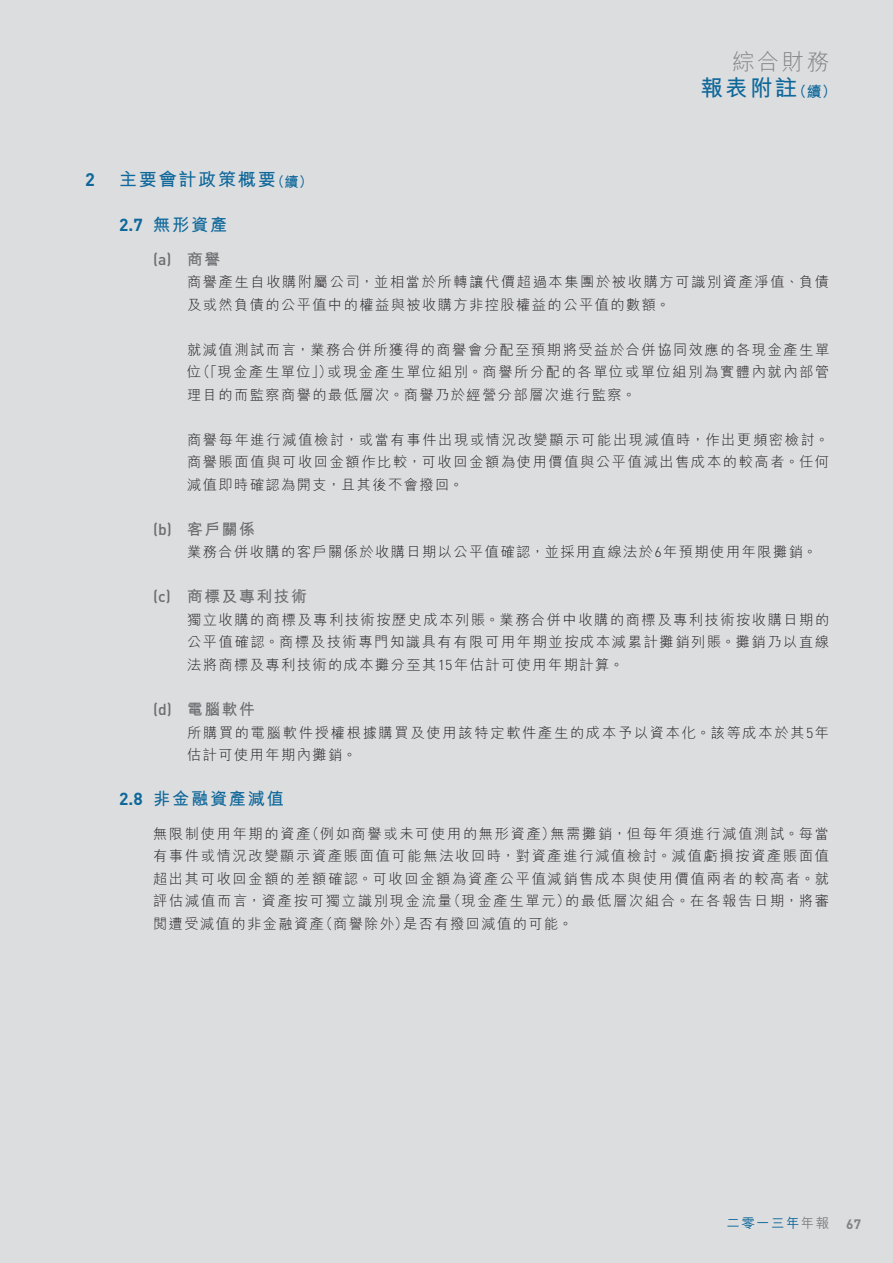
<style>
.page{position:relative;width:893px;height:1263px;background:#dcdddf}
.page>*{position:absolute;margin:0;border:0;box-sizing:border-box;transform-origin:0 0}
.t1{font:300 22.5px/25.5px "M Hei HK";color:#808285}
.t2{font:700 18px "M Hei HK";letter-spacing:.1em;color:#0f689a}
.t3{font:700 18px "DIN Pro";color:#0f689a}
.t4{font:700 17.25px "M Hei HK";letter-spacing:.1em;color:#0f689a}
.t5{font:700 15.75px "M Hei HK";letter-spacing:.1em;color:#6c6d70}
.t6{font:500 15.75px "DIN Pro";color:#6c6d70}
.t7{font:300 14.25px/22.5px "M Hei HK";letter-spacing:.1em;color:#231f20;text-align:justify}
.t8{font:300 14.25px/22.5px "M Hei HK";letter-spacing:.12em;color:#231f20}
.t9{font:500 13.5px "M Hei HK";letter-spacing:.1em;color:#0f689a}
.t10{font:700 13.5px "DIN Pro";color:#808285}
.s1{font-weight:700;color:#0f689a}
.s2{font-weight:700;font-size:15px;color:#0f689a}
.s3{font-size:14.25px}
.s4{font-family:"DIN Pro"}
.s5{font-family:"M Hei HK";font-weight:700}
.s6{font-family:"DIN Pro";font-weight:500}
.s7{color:#808285}
</style>
<div class="page">
<h1 class="t1" style="left:701px;top:49px;width:138px;text-indent:32px">綜合財務<span class="s1">報表附註</span><span class="s2">（續）</span></h1>
<p class="t3" style="left:85px;top:167px;width:11px">2</p>
<p class="t2" style="left:119px;top:166px;width:196px">主要會計政策概要<span class="s3">（續）</span></p>
<p class="t4" style="left:119px;top:212px;width:110px"><span class="s4">2.7</span> 無形資產</p>
<p class="t6" style="left:153px;top:249px;width:69px">(a) <span class="s5">商譽</span></p>
<p class="t7" style="left:187px;top:271px;width:644px">商譽產生自收購附屬公司，並相當於所轉讓代價超過本集團於被收購方可識別資產淨值、負債及或然負債的公平值中的權益與被收購方非控股權益的公平值的數額。</p>
<p class="t7" style="left:187px;top:338px;width:644px">就減值測試而言，業務合併所獲得的商譽會分配至預期將受益於合併協同效應的各現金產生單位（「現金產生單位」）或現金產生單位組別。商譽所分配的各單位或單位組別為實體內就內部管理目的而監察商譽的最低層次。商譽乃於經營分部層次進行監察。</p>
<p class="t7" style="left:187px;top:428px;width:644px">商譽每年進行減值檢討，或當有事件出現或情況改變顯示可能出現減值時，作出更頻密檢討。商譽賬面值與可收回金額作比較，可收回金額為使用價值與公平值減出售成本的較高者。任何減值即時確認為開支，且其後不會撥回。</p>
<p class="t5" style="left:153px;top:518px;width:103px"><span class="s6">(b)</span> 客戶關係</p>
<p class="t7" style="left:187px;top:541px;width:632px">業務合併收購的客戶關係於收購日期以公平值確認，並採用直線法於<span class="s4">6</span>年預期使用年限攤銷。</p>
<p class="t5" style="left:153px;top:585px;width:155px"><span class="s6">(c)</span> 商標及專利技術</p>
<p class="t7" style="left:187px;top:608px;width:644px">獨立收購的商標及專利技術按歷史成本列賬。業務合併中收購的商標及專利技術按收購日期的公平值確認。商標及技術專門知識具有有限可用年期並按成本減累計攤銷列賬。攤銷乃以直線法將商標及專利技術的成本攤分至其<span class="s4">15</span>年估計可使用年期計算。</p>
<p class="t5" style="left:153px;top:698px;width:103px"><span class="s6">(d)</span> 電腦軟件</p>
<p class="t8" style="left:187px;top:721px;width:644px">所購買的電腦軟件授權根據購買及使用該特定軟件產生的成本予以資本化。該等成本於其<span class="s4">5</span>年估計可使用年期內攤銷。</p>
<p class="t4" style="left:119px;top:786px;width:167px"><span class="s4">2.8</span> 非金融資產減值</p>
<p class="t7" style="left:153px;top:822px;width:678px">無限制使用年期的資產（例如商譽或未可使用的無形資產）無需攤銷，但每年須進行減值測試。每當有事件或情況改變顯示資產賬面值可能無法收回時，對資產進行減值檢討。減值虧損按資產賬面值超出其可收回金額的差額確認。可收回金額為資產公平值減銷售成本與使用價值兩者的較高者。就評估減值而言，資產按可獨立識別現金流量（現金產生單元）的最低層次組合。在各報告日期，將審閱遭受減值的非金融資產（商譽除外）是否有撥回減值的可能。</p>
<p class="t9" style="left:727px;top:1213px;width:104px">二零一三年<span class="s7">年報</span></p>
<p class="t10" style="left:846px;top:1215px;width:16px">67</p>
</div>
